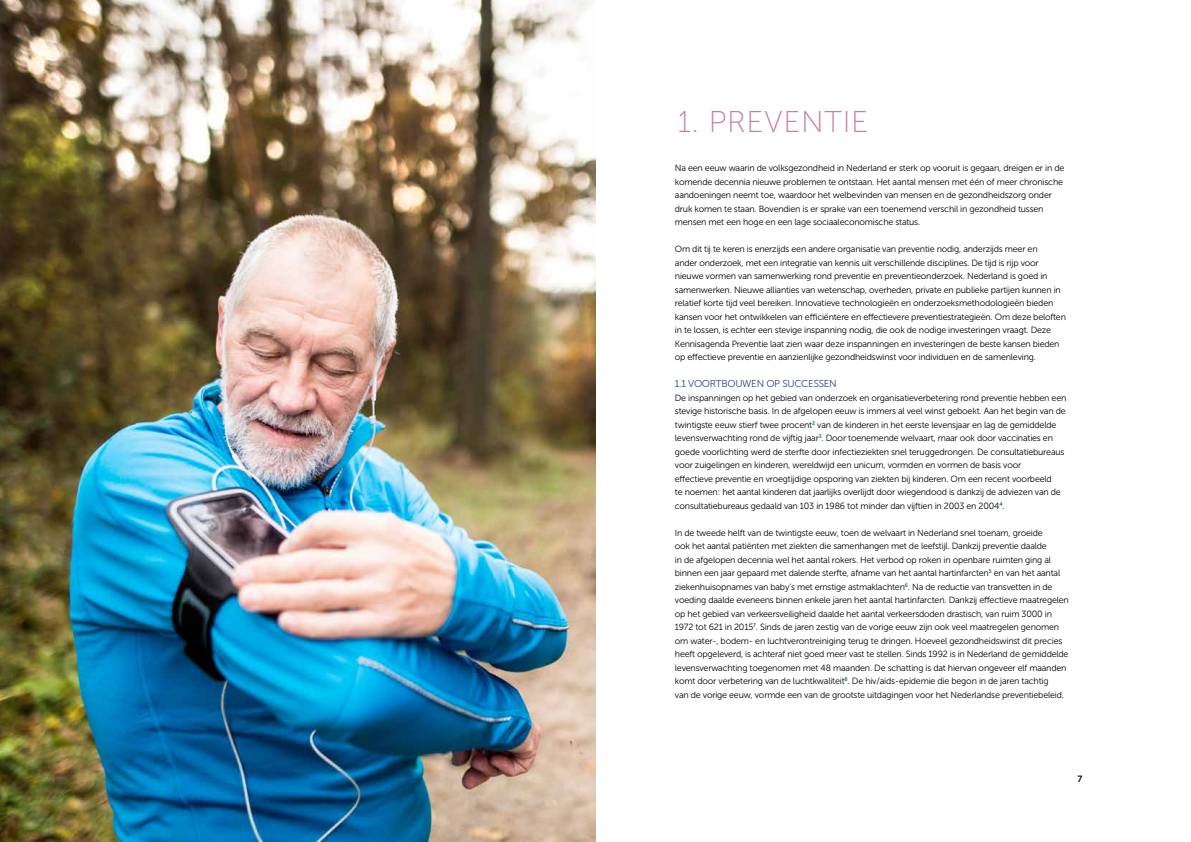
<style>
.page{position:relative;width:1191px;height:842px;background:#fff}
.page>*{position:absolute;margin:0;border:0;box-sizing:border-box;transform-origin:0 0}
.t1{font:30px "Museo Sans 100";letter-spacing:.025em;color:#c87e95}
.t2{font:10px "Museo Sans 300";color:#25408f}
.t3{font:9px/13.5px "Museo Sans 300";letter-spacing:-.02em;color:#000}
.t4{font:9px "Museo Sans 700";color:#000}
</style>
<div class="page">
<img style="left:0;top:0;width:595px;height:842px">
<h1 class="t1" style="left:677px;top:106px;width:192px">1. PREVENTIE</h1>
<p class="t3" style="left:675px;top:161px;width:391px">Na een eeuw waarin de volksgezondheid in Nederland er sterk op vooruit is gegaan, dreigen er in de komende decennia nieuwe problemen te ontstaan. Het aantal mensen met één of meer chronische aandoeningen neemt toe, waardoor het welbevinden van mensen en de gezondheidszorg onder druk komen te staan. Bovendien is er sprake van een toenemend verschil in gezondheid tussen mensen met een hoge en een lage sociaaleconomische status.</p>
<p class="t3" style="left:675px;top:242px;width:392px">Om dit tij te keren is enerzijds een andere organisatie van preventie nodig, anderzijds meer en<br>ander onderzoek, met een integratie van kennis uit verschillende disciplines. De tijd is rijp voor nieuwe vormen van samenwerking rond preventie en preventieonderzoek. Nederland is goed in samenwerken. Nieuwe allianties van wetenschap, overheden, private en publieke partijen kunnen in relatief korte tijd veel bereiken. Innovatieve technologieën en onderzoeksmethodologieën bieden kansen voor het ontwikkelen van efficiëntere en effectievere preventiestrategieën. Om deze beloften in te lossen, is echter een stevige inspanning nodig, die ook de nodige investeringen vraagt. Deze Kennisagenda Preventie laat zien waar deze inspanningen en investeringen de beste kansen bieden op effectieve preventie en aanzienlijke gezondheidswinst voor individuen en de samenleving.</p>
<p class="t2" style="left:675px;top:378px;width:27px">1.1 Voortbouwen</p>
<p class="t2" style="left:766px;top:378px;width:49px">op successen</p>
<p class="t3" style="left:675px;top:391px;width:393px">De inspanningen op het gebied van onderzoek en organisatieverbetering rond preventie hebben een stevige historische basis. In de afgelopen eeuw is immers al veel winst geboekt. Aan het begin van de twintigste eeuw stierf twee procent<sup>2</sup> van de kinderen in het eerste levensjaar en lag de gemiddelde levensverwachting rond de vijftig jaar<sup>3</sup>. Door toenemende welvaart, maar ook door vaccinaties en goede voorlichting werd de sterfte door infectieziekten snel teruggedrongen. De consultatiebureaus voor zuigelingen en kinderen, wereldwijd een unicum, vormden en vormen de basis voor<br>effectieve preventie en vroegtijdige opsporing van ziekten bij kinderen. Om een recent voorbeeld<br>te noemen: het aantal kinderen dat jaarlijks overlijdt door wiegendood is dankzij de adviezen van de consultatiebureaus gedaald van 103 in 1986 tot minder dan vijftien in 2003 en 2004<sup>4</sup>.</p>
<p class="t3" style="left:675px;top:526px;width:395px">In de tweede helft van de twintigste eeuw, toen de welvaart in Nederland snel toenam, groeide<br>ook het aantal patiënten met ziekten die samenhangen met de leefstijl. Dankzij preventie daalde<br>in de afgelopen decennia wel het aantal rokers. Het verbod op roken in openbare ruimten ging al binnen een jaar gepaard met dalende sterfte, afname van het aantal hartinfarcten<sup>5</sup> en van het aantal ziekenhuisopnames van baby’s met ernstige astmaklachten<sup>6</sup>. Na de reductie van transvetten in de voeding daalde eveneens binnen enkele jaren het aantal hartinfarcten. Dankzij effectieve maatregelen op het gebied van verkeersveiligheid daalde het aantal verkeersdoden drastisch, van ruim 3000 in 1972 tot 621 in 2015<sup>7</sup>. Sinds de jaren zestig van de vorige eeuw zijn ook veel maatregelen genomen om water-, bodem- en luchtverontreiniging terug te dringen. Hoeveel gezondheidswinst dit precies heeft opgeleverd, is achteraf niet goed meer vast te stellen. Sinds 1992 is in Nederland de gemiddelde levensverwachting toegenomen met 48 maanden. De schatting is dat hiervan ongeveer elf maanden komt door verbetering van de luchtkwaliteit<sup>8</sup>. De hiv/aids-epidemie die begon in de jaren tachtig<br>van de vorige eeuw, vormde een van de grootste uitdagingen voor het Nederlandse preventiebeleid.</p>
<p class="t4" style="left:1077px;top:774px;width:6px">7</p>
</div>
